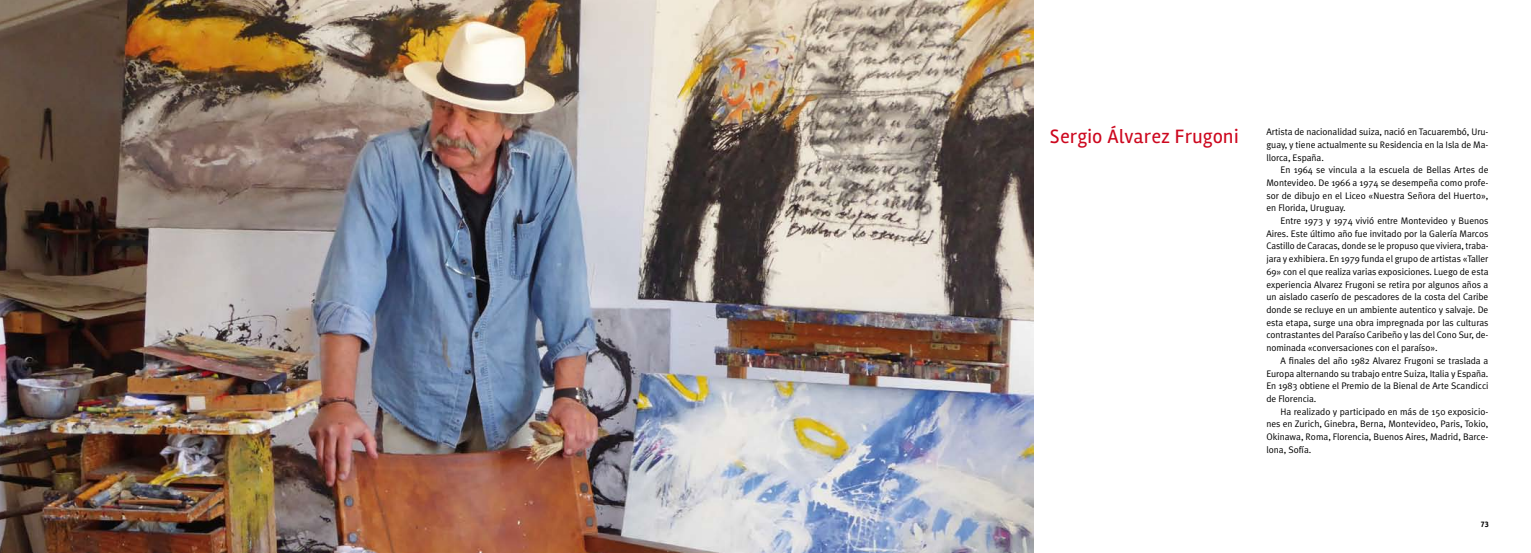
<style>
.page{position:relative;width:1531px;height:553px;background:#fff}
.page>*{position:absolute;margin:0;border:0;box-sizing:border-box;transform-origin:0 0}
.t1{font:20px "Rambla";letter-spacing:-.005em;color:#cd071e}
.t2{font:9.5px/12.7px "Meta Plus Normal";letter-spacing:-.005em;color:#000;text-align:justify}
.t3{font:8px "Rambla Oscura";color:#000}
</style>
<div class="page">
<img style="left:0;top:0;width:1033px;height:553px">
<h1 class="t1" style="left:1050px;top:124px;width:190px">Sergio Álvarez Frugoni</h1>
<p class="t2" style="left:1266px;top:125px;width:224px">Artista de nacionalidad suiza, nació en Tacuarembó, Uru&shy;guay, y tiene actualmente su Residencia en la Isla de Ma&shy;llorca, España.</p>
<p class="t2" style="left:1266px;top:163px;width:224px;text-indent:14px">En 1964 se vincula a la escuela de Bellas Artes de Montevideo. De 1966 a 1974 se desempeña como profe&shy;sor de dibujo en el Liceo «Nuestra Señora del Huerto», en Florida, Uruguay.</p>
<p class="t2" style="left:1266px;top:214px;width:224px;text-indent:14px">Entre 1973 y 1974 vivió entre Montevideo y Buenos Aires. Este último año fue invitado por la Galería Marcos Castillo de Caracas, donde se le propuso que viviera, traba&shy;jara y exhibiera. En 1979 funda el grupo de artistas «Taller 69» con el que realiza varias exposiciones. Luego de esta experiencia Alvarez Frugoni se retira por algunos años a un aislado caserío de pescadores de la costa del Caribe donde se recluye en un ambiente autentico y salvaje. De esta etapa, surge una obra impregnada por las culturas contrastantes del Paraíso Caribeño y las del Cono Sur, de&shy;nominada «conversaciones con el paraíso».</p>
<p class="t2" style="left:1266px;top:354px;width:224px;text-indent:14px">A finales del año 1982 Alvarez Frugoni se traslada a Europa alternando su trabajo entre Suiza, Italia y España.<br>En 1983 obtiene el Premio de la Bienal de Arte Scandicci de Florencia.</p>
<p class="t2" style="left:1266px;top:405px;width:224px;text-indent:14px">Ha realizado y participado en más de 150 exposicio&shy;nes en Zurich, Ginebra, Berna, Montevideo, Paris, Tokio, Okinawa, Roma, Florencia, Buenos Aires, Madrid, Barce&shy;lona, Sofía.</p>
<p class="t3" style="left:1481px;top:520px;width:9px">73</p>
</div>
